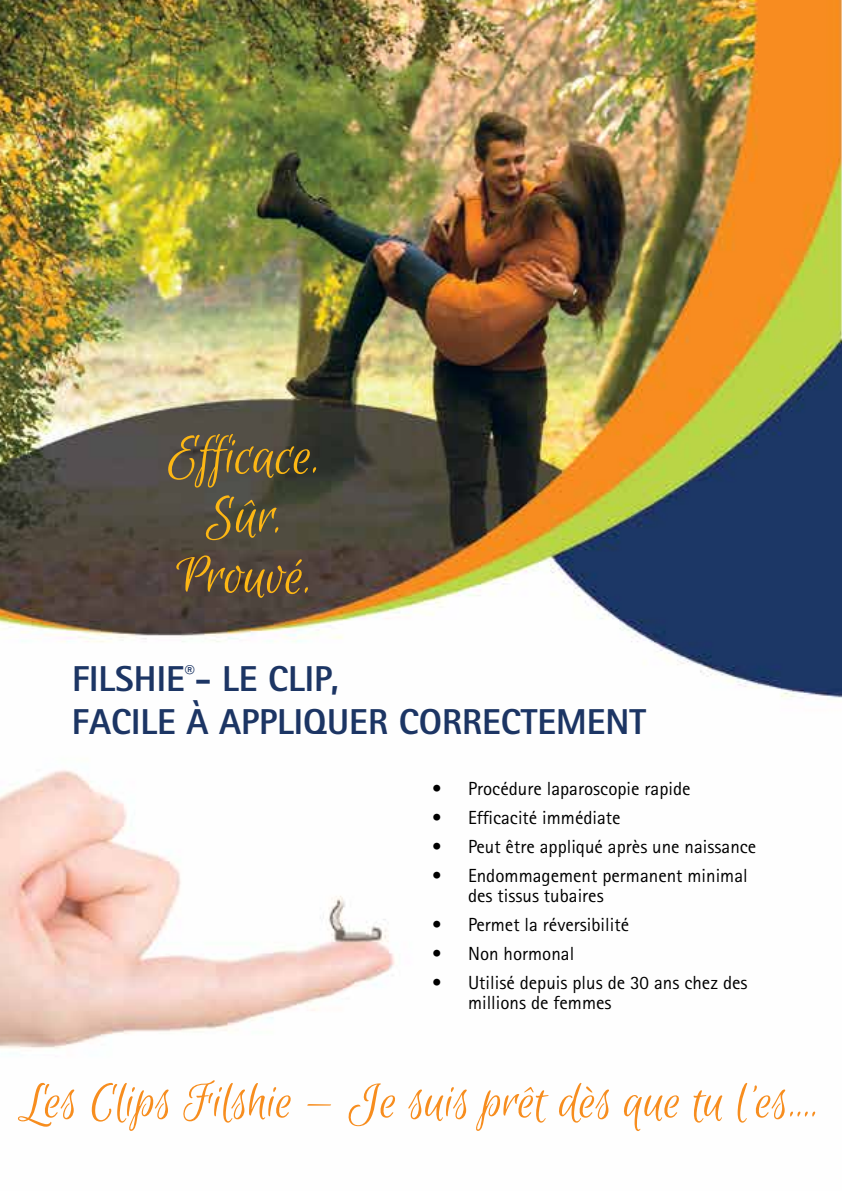
<style>
.page{position:relative;width:842px;height:1191px;background:#fff}
.page>*{position:absolute;margin:0;border:0;box-sizing:border-box;transform-origin:0 0}
.t1{font:60px/60px "Euphoria Script";letter-spacing:-.01em;color:#fdb714;text-align:center}
.t2{font:54px "Euphoria Script";letter-spacing:-.01em;color:#f78d1e}
.t3{font:800 36px/43.2px "Rotis Sans Serif";color:#1c3564}
.t4{font:19px/20px "Rotis Sans Serif";color:#000}
</style>
<div class="page">
<img style="left:0;top:0;width:842px;height:1049px">
<h1 class="t1" style="left:168px;top:429px;width:155px">Efficace.<br>Sûr.<br>Prouvé.</h1>
<h3 class="t3" style="left:72px;top:656px;width:576px">FILSHIE<sup>®</sup>- LE CLIP,<br>FACILE À APPLIQUER CORRECTEMENT</h3>
<p class="t4" style="left:432px;top:778px;width:260px">• Procédure laparoscopie rapide</p>
<p class="t4" style="left:432px;top:807px;width:190px">• Efficacité immédiate</p>
<p class="t4" style="left:432px;top:836px;width:326px">• Peut être appliqué après une naissance</p>
<p class="t4" style="left:468px;top:865px;width:281px;text-indent:-36px">• Endommagement permanent minimal des tissus tubaires</p>
<p class="t4" style="left:432px;top:914px;width:199px">• Permet la réversibilité</p>
<p class="t4" style="left:432px;top:943px;width:144px">• Non hormonal</p>
<p class="t4" style="left:468px;top:972px;width:281px;text-indent:-36px">• Utilisé depuis plus de 30 ans chez des millions de femmes</p>
<h2 class="t2" style="left:20px;top:1072px;width:801px">Les Clips Filshie — Je suis prêt dès que tu l’es....</h2>
</div>
